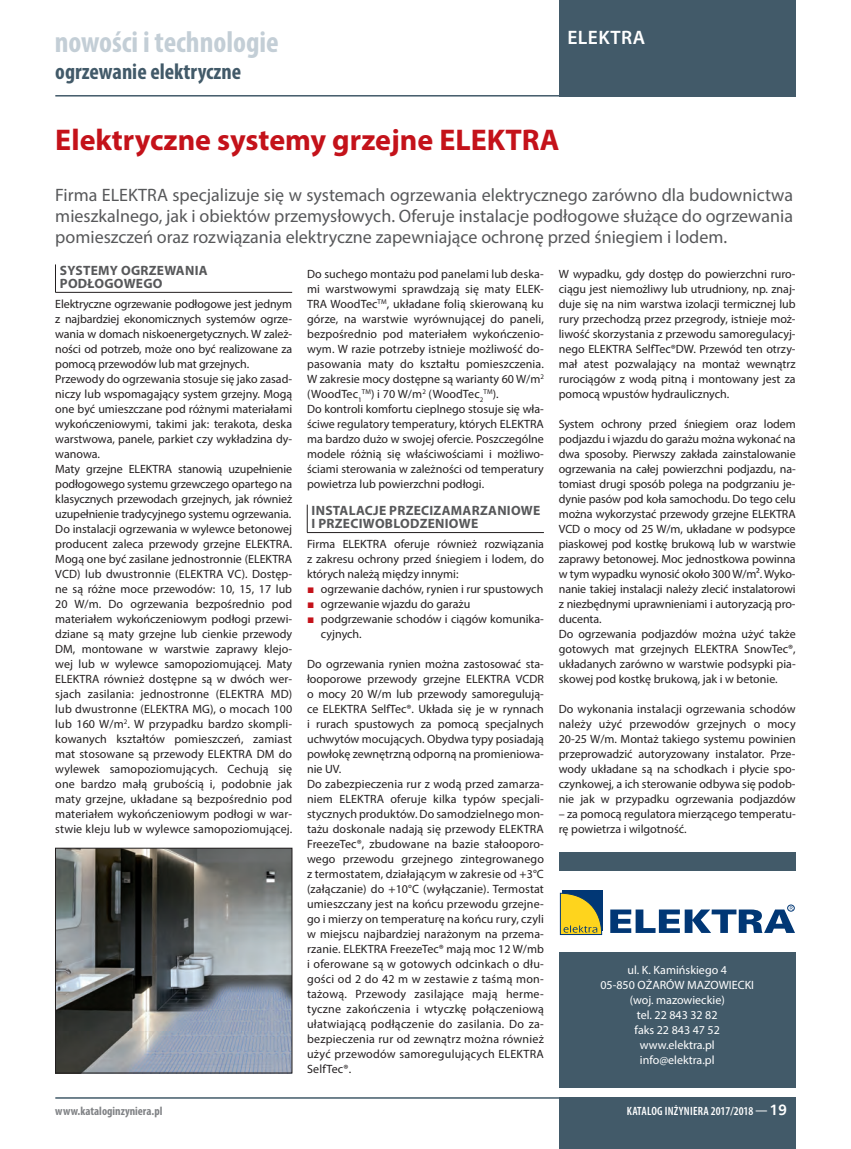
<style>
.page{position:relative;width:851px;height:1149px;background:#fff}
.page>*{position:absolute;margin:0;border:0;box-sizing:border-box;transform-origin:0 0}
.t1{font:700 30px "Myriad Pro";color:#c4121a}
.t2{font:700 condensed 30px "Myriad Pro";color:#c3ced6}
.t3{font:700 condensed 22.5px "Myriad Pro";color:#425a69}
.t4{font:600 19.5px "Myriad Pro";letter-spacing:.02em;color:#fff}
.t5{font:18px/21px "Myriad Pro";color:#57585a;text-align:justify}
.t6{font:700 13.5px/13.5px "Myriad Pro";letter-spacing:.02em;color:#57585a}
.t7{font:12px/15px "Myriad Pro";color:#231f20}
.t8{font:12px/15px "Myriad Pro";color:#fff;text-align:center}
.t9{font:600 condensed 12px "Myriad Pro";letter-spacing:.02em;color:#fff}
.t10{font:700 condensed 12px "Myriad Pro";color:#808285}
.t11{font:6.9px "Myriad Pro";color:#231f20}
.s1{font-size:12px}
.s2{font-family:"Arial";font-weight:700;color:#c4121a}
.s3{font-family:"Humanist 777 TL Bold B";font-weight:400;font-stretch:normal;font-size:15px}
</style>
<div class="page">
<div style="left:558px;top:1096px;width:237px;height:52px;background:#425a69"></div>
<div style="left:558px;top:0;width:237px;height:96px;background:#425a69"></div>
<hr style="left:55px;top:1096px;width:739px;height:2px;background:#425a69">
<hr style="left:55px;top:95px;width:512px;height:1px;background:#425a69">
<div style="left:562px;top:889px;width:40px;height:41px;background:#013775"></div>
<svg style="left:559px;top:892px;width:43px;height:42px"></svg>
<div style="left:787px;top:904px;width:7px;height:7px;border:1px solid #013775;border-radius:50%"></div>
<svg style="left:610px;top:906px;width:184px;height:26px"></svg>
<svg style="left:55px;top:264px;width:1px;height:28px"></svg>
<hr style="left:55px;top:292px;width:237px;height:1px;background:#231f20">
<img style="left:57px;top:849px;width:233px;height:221px">
<div style="left:55px;top:847px;width:237px;height:225px;border:1px solid #231f20"></div>
<div style="left:558px;top:952px;width:237px;height:135px;background:#425a69"></div>
<div style="left:558px;top:852px;width:237px;height:18px;background:#425a69"></div>
<svg style="left:307px;top:504px;width:1px;height:28px"></svg>
<hr style="left:307px;top:532px;width:237px;height:1px;background:#231f20">
<h1 class="t2" style="left:55px;top:24px;width:225px">nowości i technologie</h1>
<h3 class="t4" style="left:567px;top:25px;width:79px">ELEKTRA</h3>
<h2 class="t3" style="left:55px;top:57px;width:187px">ogrzewanie elektryczne</h2>
<h1 class="t1" style="left:55px;top:120px;width:505px">Elektryczne systemy grzejne ELEKTRA</h1>
<p class="t5" style="left:55px;top:184px;width:739px">Firma ELEKTRA specjalizuje się w systemach ogrzewania elektrycznego zarówno dla budownictwa mieszkalnego, jak i obiektów przemysłowych. Oferuje instalacje podłogowe służące do ogrzewania pomieszczeń oraz rozwiązania elektryczne zapewniające ochronę przed śniegiem i lodem.</p>
<p class="t6" style="left:60px;top:263px;width:149px">SYSTEMY OGRZEWANIA<br>PODŁOGOWEGO</p>
<p class="t7" style="left:55px;top:296px;width:238px">Elektryczne ogrzewanie podłogowe jest jednym z najbardziej ekonomicznych systemów ogrze&shy;wania w domach niskoenergetycznych. W zależ&shy;ności od potrzeb, może ono być realizowane za pomocą przewodów lub mat grzejnych.<br>Przewody do ogrzewania stosuje się jako zasad&shy;niczy lub wspomagający system grzejny. Mogą one być umieszczane pod różnymi materiałami wykończeniowymi, takimi jak: terakota, deska warstwowa, panele, parkiet czy wykładzina dy&shy;wanowa.<br>Maty grzejne ELEKTRA stanowią uzupełnienie podłogowego systemu grzewczego opartego na klasycznych przewodach grzejnych, jak również uzupełnienie tradycyjnego systemu ogrzewania.<br>Do instalacji ogrzewania w wylewce betonowej producent zaleca przewody grzejne ELEKTRA.<br>Mogą one być zasilane jednostronnie (ELEKTRA VCD) lub dwustronnie (ELEKTRA VC). Dostęp&shy;ne są różne moce przewodów: 10, 15, 17 lub 20 W/m. Do ogrzewania bezpośrednio pod materiałem wykończeniowym podłogi przewi&shy;dziane są maty grzejne lub cienkie przewody DM, montowane w warstwie zaprawy klejo&shy;wej lub w wylewce samopoziomującej. Maty ELEKTRA również dostępne są w dwóch wer&shy;sjach zasilania: jednostronne (ELEKTRA MD) lub dwustronne (ELEKTRA MG), o mocach 100 lub 160 W/m<sup>2</sup>. W przypadku bardzo skompli&shy;kowanych kształtów pomieszczeń, zamiast mat stosowane są przewody ELEKTRA DM do wylewek samopoziomujących. Cechują się one bardzo małą grubością i, podobnie jak maty grzejne, układane są bezpośrednio pod materiałem wykończeniowym podłogi w war&shy;stwie kleju lub w wylewce samopoziomującej.</p>
<p class="t7" style="left:307px;top:266px;width:238px;text-align:justify">Do suchego montażu pod panelami lub deska&shy;mi warstwowymi sprawdzają się maty ELEK-TRA WoodTec<sup>TM</sup>, układane folią skierowaną ku górze, na warstwie wyrównującej do paneli, bezpośrednio pod materiałem wykończenio&shy;wym. W razie potrzeby istnieje możliwość do&shy;pasowania maty do kształtu pomieszczenia.<br>W zakresie mocy dostępne są warianty 60 W/m<sup>2 </sup>(WoodTec<sub>1</sub><sup>TM</sup>) i 70 W/m<sup>2</sup> (WoodTec<sub>2</sub></p>
<p class="t11" style="left:483px;top:387px;width:17px">TM<span class="s1">).</span></p>
<p class="t7" style="left:307px;top:401px;width:238px;text-align:justify">Do kontroli komfortu cieplnego stosuje się wła&shy;ściwe regulatory temperatury, których ELEKTRA ma bardzo dużo w swojej ofercie. Poszczególne modele różnią się właściwościami i możliwo&shy;ściami sterowania w zależności od temperatury powietrza lub powierzchni podłogi.</p>
<p class="t6" style="left:311px;top:503px;width:230px">INSTALACJE PRZECIZAMARZANIOWE<br>I PRZECIWOBLODZENIOWE</p>
<p class="t7" style="left:307px;top:536px;width:238px;text-align:justify">Firma ELEKTRA oferuje również rozwiązania z zakresu ochrony przed śniegiem i lodem, do których należą między innymi:</p>
<p class="t7" style="left:307px;top:581px;width:238px"><span class="s2">■</span> ogrzewanie dachów, rynien i rur spustowych</p>
<p class="t7" style="left:307px;top:596px;width:165px"><span class="s2">■</span> ogrzewanie wjazdu do garażu</p>
<p class="t7" style="left:321px;top:611px;width:224px;text-indent:-14px"><span class="s2">■</span> podgrzewanie schodów i ciągów komunika&shy;cyjnych.</p>
<p class="t7" style="left:307px;top:656px;width:238px">Do ogrzewania rynien można zastosować sta&shy;łooporowe przewody grzejne ELEKTRA VCDR o mocy 20 W/m lub przewody samoregulują&shy;ce ELEKTRA SelfTec®. Układa się je w rynnach i rurach spustowych za pomocą specjalnych uchwytów mocujących. Obydwa typy posiadają powłokę zewnętrzną odporną na promieniowa&shy;nie UV.<br>Do zabezpieczenia rur z wodą przed zamarza&shy;niem ELEKTRA oferuje kilka typów specjali&shy;stycznych produktów. Do samodzielnego mon&shy;tażu doskonale nadają się przewody ELEKTRA FreezeTec®, zbudowane na bazie stałooporo&shy;wego przewodu grzejnego zintegrowanego z termostatem, działającym w zakresie od +3°C (załączanie) do +10°C (wyłączanie). Termostat umieszczany jest na końcu przewodu grzejne&shy;go i mierzy on temperaturę na końcu rury, czyli w miejscu najbardziej narażonym na przema&shy;rzanie. ELEKTRA FreezeTec® mają moc 12 W/mb i oferowane są w gotowych odcinkach o dłu&shy;gości od 2 do 42 m w zestawie z taśmą mon&shy;tażową. Przewody zasilające mają herme&shy;tyczne zakończenia i wtyczkę połączeniową ułatwiającą podłączenie do zasilania. Do za&shy;bezpieczenia rur od zewnątrz można również użyć przewodów samoregulujących ELEKTRA SelfTec®.</p>
<p class="t7" style="left:558px;top:266px;width:238px;text-align:justify">W wypadku, gdy dostęp do powierzchni ruro&shy;ciągu jest niemożliwy lub utrudniony, np. znaj&shy;duje się na nim warstwa izolacji termicznej lub rury przechodzą przez przegrody, istnieje moż&shy;liwość skorzystania z przewodu samoregulacyj&shy;nego ELEKTRA SelfTec®DW. Przewód ten otrzy&shy;mał atest pozwalający na montaż wewnątrz rurociągów z wodą pitną i montowany jest za pomocą wpustów hydraulicznych.</p>
<p class="t7" style="left:558px;top:416px;width:238px">System ochrony przed śniegiem oraz lodem podjazdu i wjazdu do garażu można wykonać na dwa sposoby. Pierwszy zakłada zainstalowanie ogrzewania na całej powierzchni podjazdu, na&shy;tomiast drugi sposób polega na podgrzaniu je&shy;dynie pasów pod koła samochodu. Do tego celu można wykorzystać przewody grzejne ELEKTRA VCD o mocy od 25 W/m, układane w podsypce piaskowej pod kostkę brukową lub w warstwie zaprawy betonowej. Moc jednostkowa powinna w tym wypadku wynosić około 300 W/m². Wyko&shy;nanie takiej instalacji należy zlecić instalatorowi z niezbędnymi uprawnieniami i autoryzacją pro&shy;ducenta.<br>Do ogrzewania podjazdów można użyć także gotowych mat grzejnych ELEKTRA SnowTec®, układanych zarówno w warstwie podsypki pia&shy;skowej pod kostkę brukową, jak i w betonie.</p>
<p class="t7" style="left:558px;top:701px;width:238px;text-align:justify">Do wykonania instalacji ogrzewania schodów należy użyć przewodów grzejnych o mocy 20-25 W/m. Montaż takiego systemu powinien przeprowadzić autoryzowany instalator. Prze&shy;wody układane są na schodkach i płycie spo&shy;czynkowej, a ich sterowanie odbywa się podob&shy;nie jak w przypadku ogrzewania podjazdów</p>
<p class="t7" style="left:558px;top:806px;width:238px">– za pomocą regulatora mierzącego temperatu&shy;rę powietrza i wilgotność.</p>
<p class="t8" style="left:600px;top:962px;width:155px">ul. K. Kamińskiego 4<br>05-850 OŻARÓW MAZOWIECKI (woj. mazowieckie)<br>tel. 22 843 32 82<br>faks 22 843 47 52 www.elektra.pl<br>info@elektra.pl</p>
<p class="t10" style="left:55px;top:1103px;width:109px">www.kataloginzyniera.pl</p>
<p class="t9" style="left:626px;top:1103px;width:162px">KATALOG INŻYNIERA 2017/2018 —<span class="s3">19</span></p>
</div>
